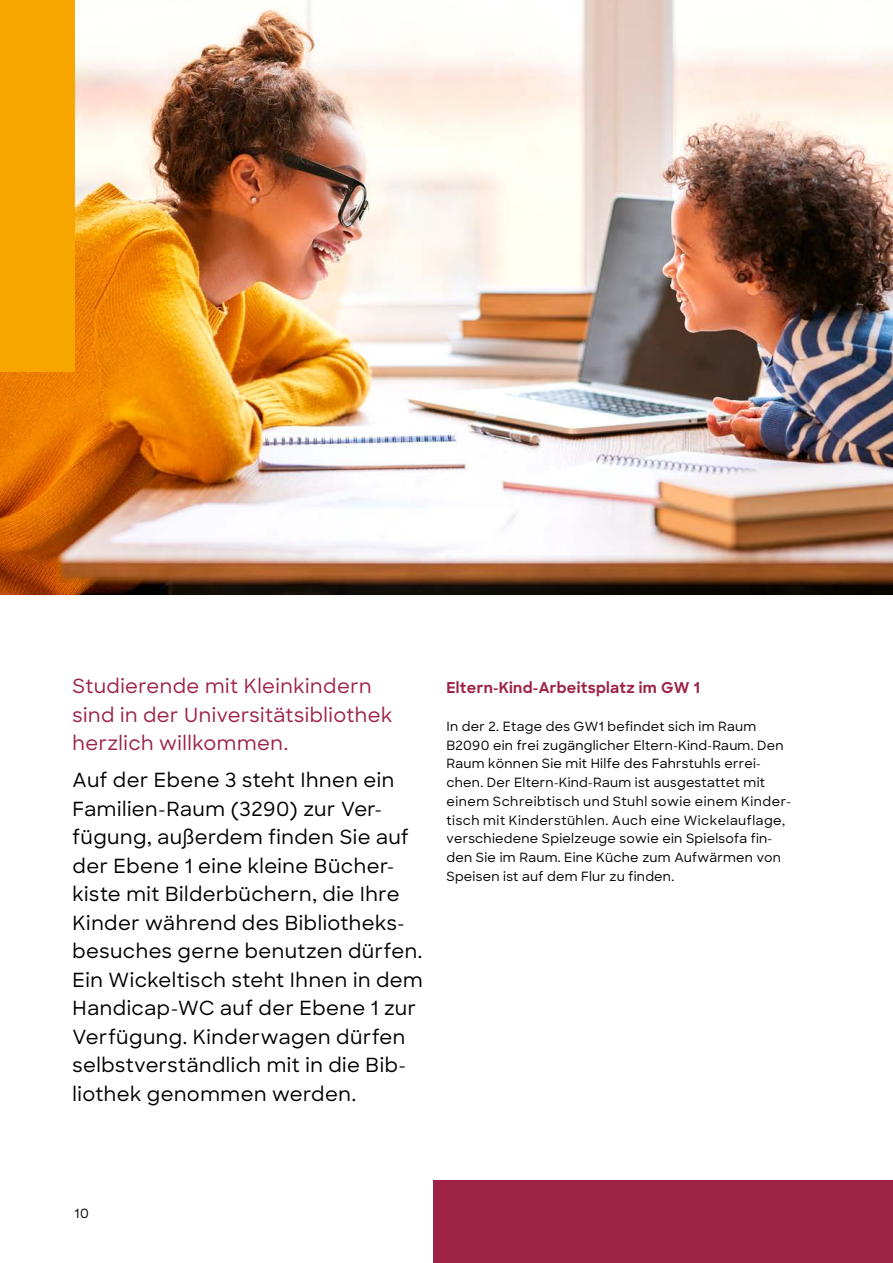
<style>
.page{position:relative;width:893px;height:1263px;background:#fff}
.page>*{position:absolute;margin:0;border:0;box-sizing:border-box;transform-origin:0 0}
.Hervorhebung{font:500 19.5px/28.5px "Sharp Sans";letter-spacing:.025em;color:#000}
.Hervorhebung-2{font:500 19.5px/28.5px "Sharp Sans";letter-spacing:.025em;color:#9d2246}
.Hervorhebung-3{font:700 15px "Sharp Sans";letter-spacing:.02em;color:#9d2246}
.Hervorhebung-4{font:500 12.75px/18.8px "Sharp Sans";letter-spacing:.02em;color:#000}
</style>
<div class="page">
<img style="left:0;top:0;width:893px;height:594px">
<div style="left:434px;top:1181px;width:459px;height:82px;background:#9d2246"></div>
<div style="left:0;top:0;width:74px;height:371px;background:#f7a600"></div>
<p class="Hervorhebung-2" style="left:73px;top:671px;width:321px">Studierende mit Kleinkindern sind in der Universitätsibliothek herzlich willkommen.</p>
<p class="Hervorhebung" style="left:73px;top:765px;width:352px">Auf der Ebene 3 steht Ihnen ein<br>Familien-Raum (3290) zur Ver&shy;fügung, außerdem finden Sie auf der Ebene 1 eine kleine Bücher&shy;kiste mit Bilderbüchern, die Ihre<br>Kinder während des Bibliotheks&shy;besuches gerne benutzen dürfen.<br>Ein Wickeltisch steht Ihnen in dem<br>Handicap-WC auf der Ebene 1 zur<br>Verfügung. Kinderwagen dürfen selbstverständlich mit in die Bib&shy;liothek genommen werden.</p>
<p class="Hervorhebung-3" style="left:446px;top:677px;width:255px">Eltern-Kind-Arbeitsplatz im GW 1</p>
<p class="Hervorhebung-4" style="left:446px;top:716px;width:346px">In der 2. Etage des GW1 befindet sich im Raum B2090 ein frei zugänglicher Eltern-Kind-Raum. Den Raum können Sie mit Hilfe des Fahrstuhls errei&shy;chen. Der Eltern-Kind-Raum ist ausgestattet mit einem Schreibtisch und Stuhl sowie einem Kinder&shy;tisch mit Kinderstühlen. Auch eine Wickelauflage, verschiedene Spielzeuge sowie ein Spielsofa fin&shy;den Sie im Raum. Eine Küche zum Aufwärmen von Speisen ist auf dem Flur zu finden.</p>
<p class="Hervorhebung-4" style="left:74px;top:1204px;width:16px">10</p>
</div>
